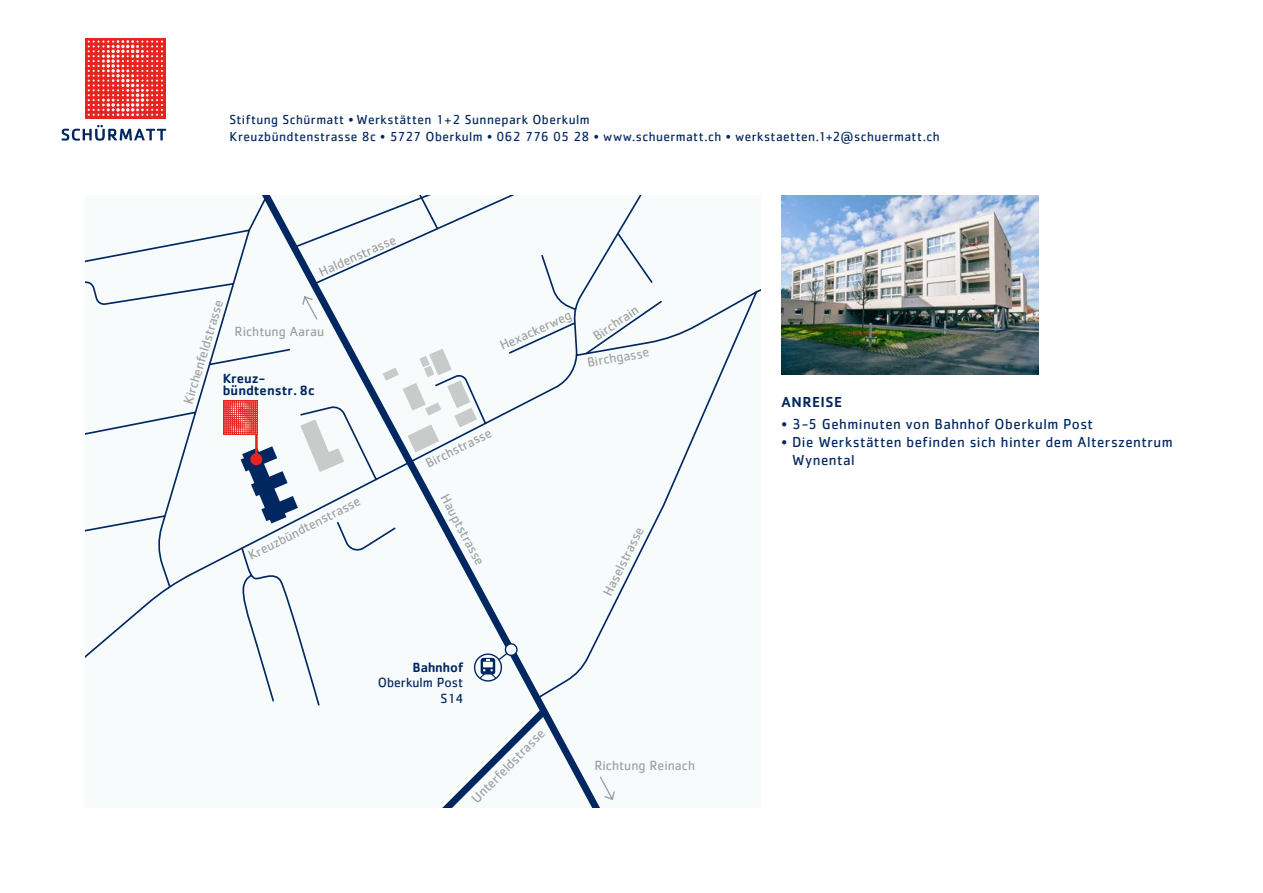
<style>
.page{position:relative;width:1263px;height:893px;background:#fff}
.page>*{position:absolute;margin:0;border:0;box-sizing:border-box;transform-origin:0 0}
.t1{font:15px "Cachet";letter-spacing:.03em;color:#002760}
.t2{font:500 15px "Cachet";letter-spacing:.03em;color:#002760}
.t3{font:13.8px "Cachet";color:#9fa0a0}
.t4{font:500 13.8px/12.5px "Cachet";color:#002760}
.t5{font:13.8px/15.1px "Cachet";color:#002760;text-align:right}
.t6{font:13.5px/16.5px "Cachet";letter-spacing:.03em;color:#002760}
</style>
<div class="page">
<svg style="left:62px;top:125px;width:104px;height:16px"></svg>
<div style="left:85px;top:38px;width:81px;height:81px;background:#e72420"></div>
<svg style="left:88px;top:40px;width:75px;height:76px"></svg>
<img style="left:781px;top:196px;width:258px;height:178px">
<div style="left:85px;top:196px;width:675px;height:612px;background:#f7fbfc"></div>
<svg style="left:85px;top:237px;width:675px;height:463px"></svg>
<svg style="left:442px;top:702px;width:111px;height:106px"></svg>
<svg style="left:208px;top:196px;width:455px;height:170px"></svg>
<svg style="left:240px;top:546px;width:80px;height:160px"></svg>
<svg style="left:600px;top:776px;width:15px;height:24px"></svg>
<svg style="left:301px;top:295px;width:18px;height:26px"></svg>
<svg style="left:383px;top:349px;width:94px;height:103px"></svg>
<div style="left:542px;top:648px;width:10px;height:5px;background:#f7fbfc"></div>
<svg style="left:542px;top:655px;width:10px;height:2px"></svg>
<svg style="left:223px;top:400px;width:35px;height:35px"></svg>
<svg style="left:225px;top:401px;width:119px;height:122px"></svg>
<svg style="left:475px;top:654px;width:26px;height:27px"></svg>
<div style="left:474px;top:653px;width:28px;height:29px;border:1px solid #002760;border-radius:50%"></div>
<svg style="left:480px;top:643px;width:39px;height:35px"></svg>
<p class="t6" style="left:230px;top:111px;width:712px">Stiftung Schürmatt • Werkstätten 1+2 Sunnepark Oberkulm<br>Kreuzbündtenstrasse 8c • 5727 Oberkulm • 062 776 05 28 • www.schuermatt.ch • werkstaetten.1+2@schuermatt.ch</p>
<p class="t3" style="left:316px;top:265px;width:84px;rotate:-24deg">Haldenstrasse</p>
<p class="t3" style="left:180px;top:401px;width:110px;rotate:-73deg">Kirchenfeldstrasse</p>
<p class="t3" style="left:235px;top:323px;width:91px">Richtung Aarau</p>
<p class="t4" style="left:223px;top:372px;width:93px">Kreuz&shy;bündtenstr. 8c</p>
<p class="t3" style="left:497px;top:338px;width:79px;rotate:-24deg">Hexackerweg</p>
<p class="t3" style="left:590px;top:331px;width:54px;rotate:-35deg">Birchrain</p>
<p class="t3" style="left:586px;top:355px;width:64px;rotate:-10deg">Birchgasse</p>
<p class="t3" style="left:423px;top:457px;width:74px;rotate:-27deg">Birchstrasse</p>
<p class="t3" style="left:246px;top:549px;width:125px;rotate:-27deg">Kreuzbündtenstrasse</p>
<p class="t3" style="left:451px;top:491px;width:80px;rotate:62deg">Hauptstrasse</p>
<p class="t4" style="left:412px;top:661px;width:52px">Bahnhof</p>
<p class="t5" style="left:378px;top:675px;width:87px">Oberkulm Post<br>S14</p>
<p class="t3" style="left:468px;top:794px;width:99px;rotate:-45deg">Unterfeldstrasse</p>
<p class="t3" style="left:599px;top:591px;width:76px;rotate:-63deg">Haselstrasse</p>
<p class="t3" style="left:594px;top:757px;width:102px">Richtung Reinach</p>
<p class="t2" style="left:781px;top:393px;width:62px">ANREISE</p>
<p class="t1" style="left:781px;top:416px;width:313px">• 3-5 Gehminuten von Bahnhof Oberkulm Post</p>
<p class="t1" style="left:781px;top:434px;width:393px">• Die Werkstätten befinden sich hinter dem Alterszentrum</p>
<p class="t1" style="left:792px;top:452px;width:64px">Wynental</p>
</div>
